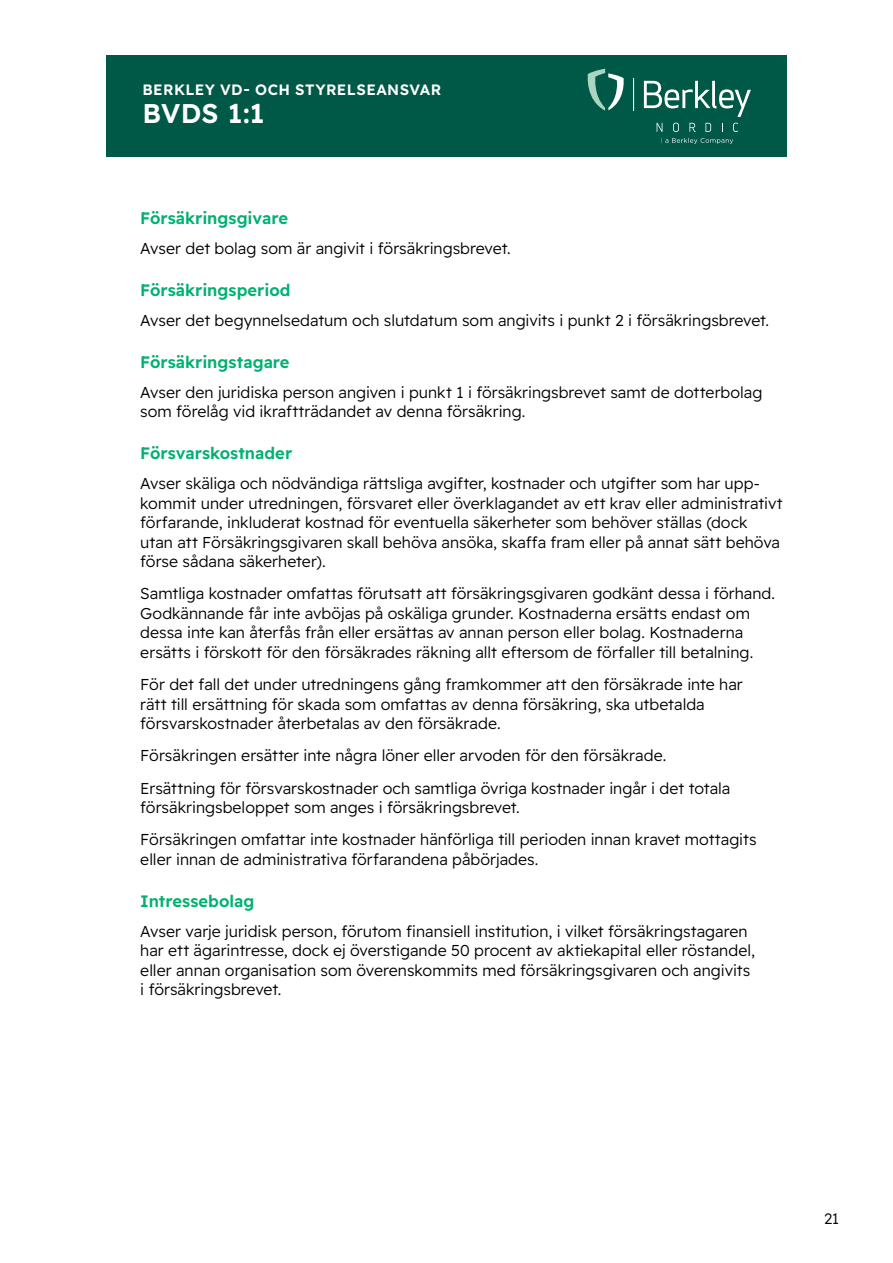
<style>
.page{position:relative;width:893px;height:1263px;background:#fff}
.page>*{position:absolute;margin:0;border:0;box-sizing:border-box;transform-origin:0 0}
.t1{font:27px "Readex Pro";color:#fff}
.t2{font:16.5px "Readex Pro";color:#00b172}
.t3{font:300 15.75px/19.5px "Readex Pro";color:#000}
.t4{font:15px "Readex Pro";letter-spacing:.025em;color:#fff}
.t5{font:300 15px "Readex Pro";color:#000}
</style>
<div class="page">
<div style="left:106px;top:55px;width:681px;height:101px;background:#005846"></div>
<svg style="left:588px;top:69px;width:36px;height:42px"></svg>
<svg style="left:644px;top:81px;width:107px;height:36px"></svg>
<hr style="left:633px;top:78px;width:1px;height:33px;background:#fff">
<svg style="left:657px;top:123px;width:5px;height:9px"></svg>
<svg style="left:673px;top:123px;width:6px;height:9px"></svg>
<svg style="left:689px;top:123px;width:7px;height:9px"></svg>
<svg style="left:705px;top:123px;width:6px;height:9px"></svg>
<svg style="left:733px;top:123px;width:5px;height:9px"></svg>
<svg style="left:665px;top:138px;width:68px;height:6px"></svg>
<p class="t4" style="left:142px;top:81px;width:300px">BERKLEY VD- OCH STYRELSEANSVAR</p>
<h1 class="t1" style="left:142px;top:98px;width:123px">BVDS 1:1</h1>
<p class="t2" style="left:140px;top:208px;width:149px">Försäkringsgivare</p>
<p class="t3" style="left:140px;top:239px;width:372px">Avser det bolag som är angivit i försäkringsbrevet.</p>
<p class="t2" style="left:140px;top:280px;width:152px">Försäkringsperiod</p>
<p class="t3" style="left:140px;top:311px;width:630px">Avser det begynnelsedatum och slutdatum som angivits i punkt 2 i försäkringsbrevet.</p>
<p class="t2" style="left:140px;top:352px;width:151px">Försäkringstagare</p>
<p class="t3" style="left:140px;top:383px;width:624px">Avser den juridiska person angiven i punkt 1 i försäkringsbrevet samt de dotterbolag som förelåg vid ikraftträdandet av denna försäkring.</p>
<p class="t2" style="left:140px;top:444px;width:153px">Försvarskostnader</p>
<p class="t3" style="left:140px;top:474px;width:644px">Avser skäliga och nödvändiga rättsliga avgifter, kostnader och utgifter som har upp&shy;kommit under utredningen, försvaret eller överklagandet av ett krav eller administrativt förfarande, inkluderat kostnad för eventuella säkerheter som behöver ställas (dock utan att Försäkringsgivaren skall behöva ansöka, skaffa fram eller på annat sätt behöva förse sådana säkerheter).</p>
<p class="t3" style="left:140px;top:584px;width:636px">Samtliga kostnader omfattas förutsatt att försäkringsgivaren godkänt dessa i förhand.<br>Godkännande får inte avböjas på oskäliga grunder. Kostnaderna ersätts endast om dessa inte kan återfås från eller ersättas av annan person eller bolag. Kostnaderna ersätts i förskott för den försäkrades räkning allt eftersom de förfaller till betalning.</p>
<p class="t3" style="left:140px;top:675px;width:604px">För det fall det under utredningens gång framkommer att den försäkrade inte har rätt till ersättning för skada som omfattas av denna försäkring, ska utbetalda försvarskostnader återbetalas av den försäkrade.</p>
<p class="t3" style="left:140px;top:740px;width:591px;line-height:32.2px">Försäkringen ersätter inte några löner eller arvoden för den försäkrade.<br>Ersättning för försvarskostnader och samtliga övriga kostnader ingår i det totala</p>
<p class="t3" style="left:140px;top:792px;width:618px;line-height:32.2px">försäkringsbeloppet som anges i försäkringsbrevet.<br>Försäkringen omfattar inte kostnader hänförliga till perioden innan kravet mottagits</p>
<p class="t3" style="left:140px;top:850px;width:400px">eller innan de administrativa förfarandena påbörjades.</p>
<p class="t2" style="left:140px;top:891px;width:116px">Intressebolag</p>
<p class="t3" style="left:140px;top:922px;width:616px">Avser varje juridisk person, förutom finansiell institution, i vilket försäkringstagaren har ett ägarintresse, dock ej överstigande 50 procent av aktiekapital eller röstandel, eller annan organisation som överenskommits med försäkringsgivaren och angivits i försäkringsbrevet.</p>
<p class="t5" style="left:824px;top:1207px;width:17px">21</p>
</div>
